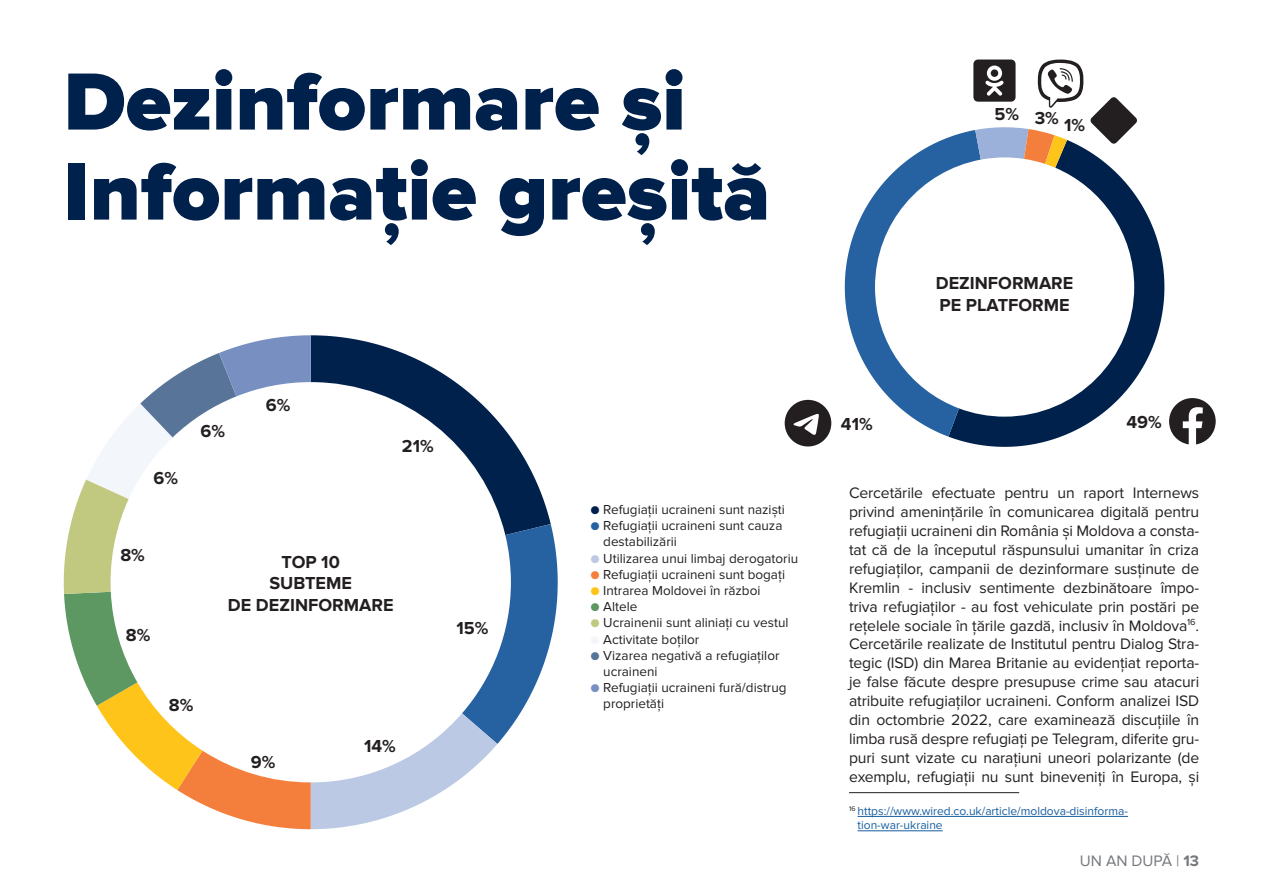
<style>
.page{position:relative;width:1263px;height:893px;background:#fff}
.page>*{position:absolute;margin:0;border:0;box-sizing:border-box;transform-origin:0 0}
.Normal_ENG{font:900 84px "Proxima Nova";color:#00214c}
.figure_title{font:700 18px "Proxima Nova";color:#231f20}
.Normal_ENG-2{font:15.75px/18.9px "Proxima Nova";letter-spacing:-.01em;color:#231f20;text-align:justify}
.t1{font:15.75px "Proxima Nova";color:#76787b}
.figure_text{font:13.5px/16.2px "Proxima Nova";color:#231f20}
.footnote{font:12px/14.4px "Proxima Nova";color:#175d9e}
.s1{color:#00214c}
.s2{color:#2662a2}
.s3{color:#bbc9e5}
.s4{color:#f47f3d}
.s5{color:#fec419}
.s6{color:#5d9762}
.s7{color:#c0c97f}
.s8{color:#f3f6fb}
.s9{color:#587498}
.s10{color:#7890c1}
.s11{font-weight:700}
</style>
<div class="page">
<svg style="left:64px;top:335px;width:494px;height:494px"></svg>
<svg style="left:949px;top:140px;width:215px;height:307px"></svg>
<svg style="left:845px;top:127px;width:222px;height:310px"></svg>
<svg style="left:785px;top:400px;width:46px;height:46px"></svg>
<svg style="left:1038px;top:60px;width:46px;height:48px"></svg>
<svg style="left:973px;top:60px;width:42px;height:42px;background:#4a4748"></svg>
<svg style="left:1090px;top:97px;width:47px;height:47px"></svg>
<svg style="left:1169px;top:398px;width:47px;height:46px"></svg>
<hr style="left:857px;top:816px;width:271px;height:1px;background:#175d9e">
<hr style="left:857px;top:830px;width:86px;height:1px;background:#175d9e">
<hr style="left:849px;top:792px;width:170px;height:1px;background:#231f20">
<p class="Normal_ENG" style="left:64px;top:53px;width:623px">Dezinformare și</p>
<p class="Normal_ENG" style="left:64px;top:143px;width:708px">Informație greșită</p>
<p class="figure_title" style="left:153px;top:468px;width:26px">6%</p>
<p class="figure_title" style="left:200px;top:421px;width:26px">6%</p>
<p class="figure_title" style="left:266px;top:395px;width:26px">6%</p>
<p class="figure_title" style="left:402px;top:435px;width:33px">21%</p>
<p class="figure_title" style="left:120px;top:544px;width:26px">8%</p>
<p class="figure_title" style="left:126px;top:625px;width:26px">8%</p>
<p class="figure_title" style="left:169px;top:695px;width:26px">8%</p>
<p class="figure_title" style="left:282px;top:551px;width:60px">TOP 10</p>
<p class="figure_title" style="left:269px;top:573px;width:84px">SUBTEME</p>
<p class="figure_title" style="left:228px;top:595px;width:167px">DE DEZINFORMARE</p>
<p class="figure_title" style="left:251px;top:751px;width:26px">9%</p>
<p class="figure_title" style="left:364px;top:736px;width:33px">14%</p>
<p class="figure_title" style="left:456px;top:618px;width:33px">15%</p>
<p class="figure_text" style="left:590px;top:502px;width:196px"><span class="s1">●</span> Refugiații ucraineni sunt naziști</p>
<p class="figure_text" style="left:603px;top:518px;width:181px;text-indent:-13px"><span class="s2">●</span> Refugiații ucraineni sunt cauza destabilizării</p>
<p class="figure_text" style="left:590px;top:550px;width:209px"><span class="s3">●</span> Utilizarea unui limbaj derogatoriu</p>
<p class="figure_text" style="left:590px;top:566px;width:196px"><span class="s4">●</span> Refugiații ucraineni sunt bogați</p>
<p class="figure_text" style="left:590px;top:583px;width:171px"><span class="s5">●</span> Intrarea Moldovei în război</p>
<p class="figure_text" style="left:590px;top:599px;width:48px"><span class="s6">●</span> Altele</p>
<p class="figure_text" style="left:590px;top:615px;width:199px"><span class="s7">●</span> Ucrainenii sunt aliniați cu vestul</p>
<p class="figure_text" style="left:590px;top:631px;width:110px"><span class="s8">●</span> Activitate boților</p>
<p class="figure_text" style="left:603px;top:647px;width:178px;text-indent:-13px"><span class="s9">●</span> Vizarea negativă a refugiaților ucraineni</p>
<p class="figure_text" style="left:603px;top:680px;width:185px;text-indent:-13px"><span class="s10">●</span> Refugiații ucraineni fură/distrug proprietăți</p>
<p class="figure_title" style="left:994px;top:104px;width:26px">5%</p>
<p class="figure_title" style="left:1035px;top:108px;width:26px">3%</p>
<p class="figure_title" style="left:1064px;top:115px;width:23px">1%</p>
<p class="figure_title" style="left:936px;top:273px;width:139px">DEZINFORMARE</p>
<p class="figure_title" style="left:939px;top:295px;width:132px">PE PLATFORME</p>
<p class="figure_title" style="left:841px;top:414px;width:33px">41%</p>
<p class="figure_title" style="left:1126px;top:412px;width:37px">49%</p>
<p class="Normal_ENG-2" style="left:849px;top:484px;width:352px">Cercetările efectuate pentru un raport Internews privind amenințările în comunicarea digitală pentru refugiații ucraineni din România și Moldova a consta&shy;tat că de la începutul răspunsului umanitar în criza refugiaților, campanii de dezinformare susținute de Kremlin - inclusiv sentimente dezbinătoare împo&shy;triva refugiaților - au fost vehiculate prin postări pe rețelele sociale în țările gazdă, inclusiv în Moldova<sup>16</sup>.<br>Cercetările realizate de Institutul pentru Dialog Stra&shy;tegic (ISD) din Marea Britanie au evidențiat reporta&shy;je false făcute despre presupuse crime sau atacuri atribuite refugiaților ucraineni. Conform analizei ISD din octombrie 2022, care examinează discuțiile în limba rusă despre refugiați pe Telegram, diferite gru&shy;puri sunt vizate cu narațiuni uneori polarizante (de exemplu, refugiații nu sunt bineveniți în Europa, și</p>
<p class="footnote" style="left:857px;top:804px;width:272px;text-indent:-9px"><sup>16</sup> https://www.wired.co.uk/article/moldova-disinforma&shy;tion-war-ukraine</p>
<p class="t1" style="left:1080px;top:852px;width:121px">UN AN DUPĂ | <span class="s11">13</span></p>
</div>
